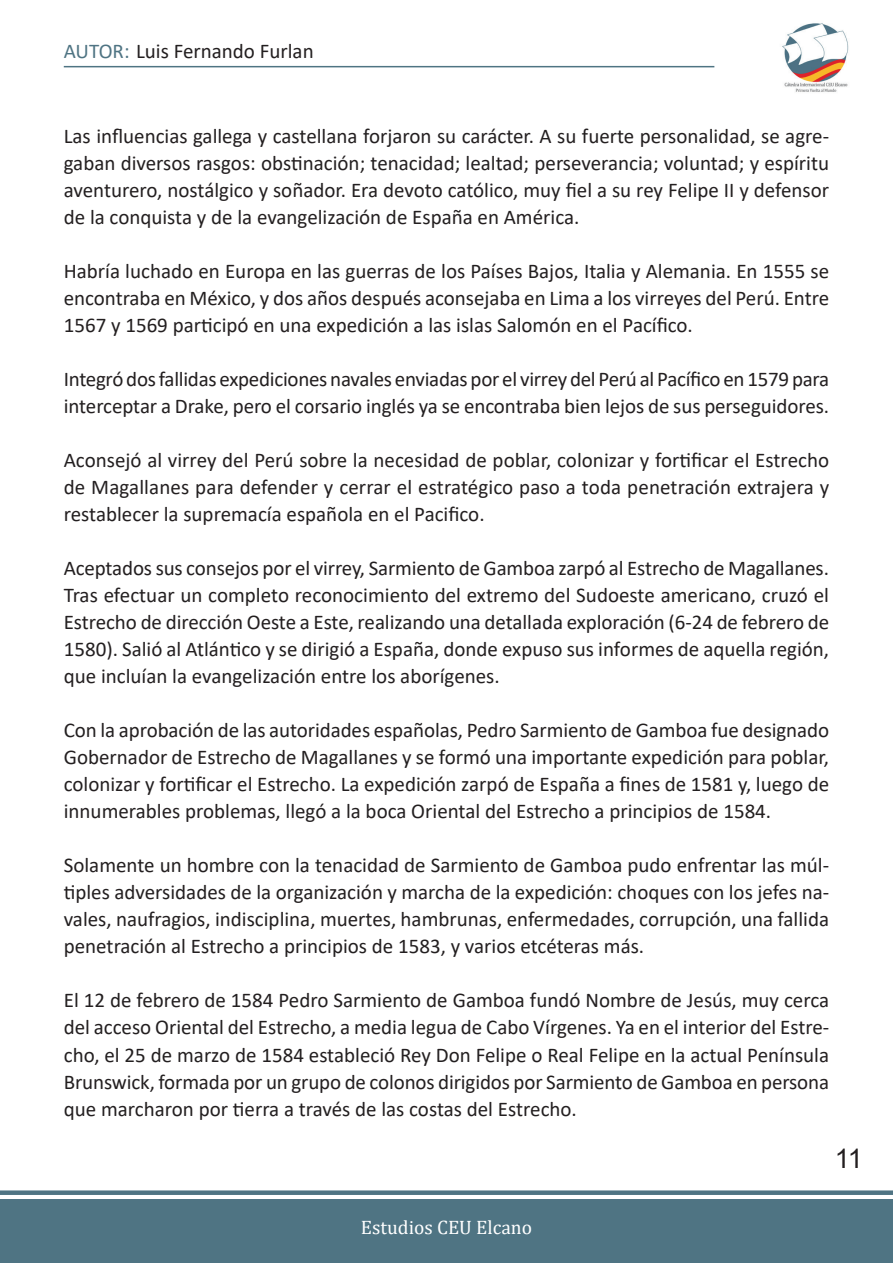
<style>
.page{position:relative;width:893px;height:1263px;background:#fff}
.page>*{position:absolute;margin:0;border:0;box-sizing:border-box;transform-origin:0 0}
.t1{font:27px "Arial";color:#231f20}
.t2{font:21px/27px "Calibri";color:#231f20;text-align:justify}
.t3{font:19.5px "Cambria";color:#fff}
.s1{color:#4f7483}
</style>
<div class="page">
<div style="left:0;top:1190px;width:893px;height:5px;background:#4f7483"></div>
<div style="left:0;top:1199px;width:893px;height:64px;background:#4f7483"></div>
<img style="left:782px;top:23px;width:67px;height:69px">
<hr style="left:64px;top:66px;width:650px;height:1px;background:#4f7483">
<p class="t2" style="left:64px;top:37px;width:251px"><span class="s1">AUTOR:</span> Luis Fernando Furlan</p>
<p class="t2" style="left:64px;top:122px;width:767px">Las influencias gallega y castellana forjaron su carácter. A su fuerte personalidad, se agre&shy;gaban diversos rasgos: obstinación; tenacidad; lealtad; perseverancia; voluntad; y espíritu aventurero, nostálgico y soñador. Era devoto católico, muy fiel a su rey Felipe II y defensor de la conquista y de la evangelización de España en América.</p>
<p class="t2" style="left:64px;top:257px;width:767px">Habría luchado en Europa en las guerras de los Países Bajos, Italia y Alemania. En 1555 se encontraba en México, y dos años después aconsejaba en Lima a los virreyes del Perú. Entre 1567 y 1569 participó en una expedición a las islas Salomón en el Pacífico.</p>
<p class="t2" style="left:64px;top:365px;width:767px">Integró dos fallidas expediciones navales enviadas por el virrey del Perú al Pacífico en 1579 para interceptar a Drake, pero el corsario inglés ya se encontraba bien lejos de sus perseguidores.</p>
<p class="t2" style="left:64px;top:446px;width:767px">Aconsejó al virrey del Perú sobre la necesidad de poblar, colonizar y fortificar el Estrecho de Magallanes para defender y cerrar el estratégico paso a toda penetración extrajera y restablecer la supremacía española en el Pacifico.</p>
<p class="t2" style="left:64px;top:554px;width:767px">Aceptados sus consejos por el virrey, Sarmiento de Gamboa zarpó al Estrecho de Magallanes.<br>Tras efectuar un completo reconocimiento del extremo del Sudoeste americano, cruzó el Estrecho de dirección Oeste a Este, realizando una detallada exploración (6-24 de febrero de 1580). Salió al Atlántico y se dirigió a España, donde expuso sus informes de aquella región, que incluían la evangelización entre los aborígenes.</p>
<p class="t2" style="left:64px;top:716px;width:767px">Con la aprobación de las autoridades españolas, Pedro Sarmiento de Gamboa fue designado Gobernador de Estrecho de Magallanes y se formó una importante expedición para poblar, colonizar y fortificar el Estrecho. La expedición zarpó de España a fines de 1581 y, luego de innumerables problemas, llegó a la boca Oriental del Estrecho a principios de 1584.</p>
<p class="t2" style="left:64px;top:851px;width:767px">Solamente un hombre con la tenacidad de Sarmiento de Gamboa pudo enfrentar las múl&shy;tiples adversidades de la organización y marcha de la expedición: choques con los jefes na&shy;vales, naufragios, indisciplina, muertes, hambrunas, enfermedades, corrupción, una fallida penetración al Estrecho a principios de 1583, y varios etcéteras más.</p>
<p class="t2" style="left:64px;top:986px;width:767px">El 12 de febrero de 1584 Pedro Sarmiento de Gamboa fundó Nombre de Jesús, muy cerca del acceso Oriental del Estrecho, a media legua de Cabo Vírgenes. Ya en el interior del Estre&shy;cho, el 25 de marzo de 1584 estableció Rey Don Felipe o Real Felipe en la actual Península Brunswick, formada por un grupo de colonos dirigidos por Sarmiento de Gamboa en persona que marcharon por tierra a través de las costas del Estrecho.</p>
<p class="t1" style="left:835px;top:1140px;width:30px">11</p>
<p class="t3" style="left:361px;top:1215px;width:173px">Estudios CEU Elcano</p>
</div>
